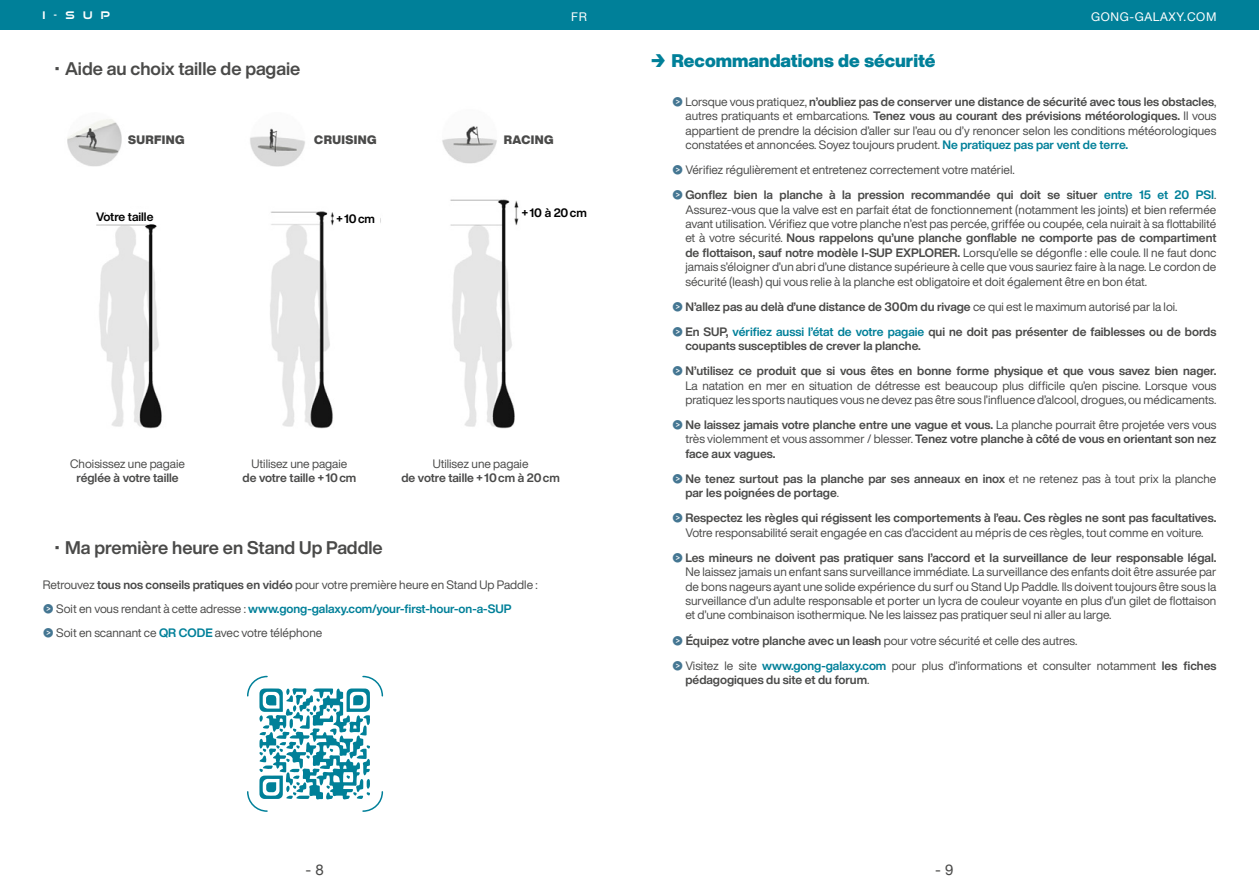
<style>
.page{position:relative;width:1259px;height:893px;background:#fff}
.page>*{position:absolute;margin:0;border:0;box-sizing:border-box;transform-origin:0 0}
.t1{font:700 18px "Helvetica Now Display";color:#4a4a49}
._1_-_TITRE_PAGE_ROUGE{font:900 18px "Helvetica Now Display";color:#008099}
.t2{font:15px "Helvetica Neue";color:#4a4a49}
.TEXTE_PARAGRAPHE{font:12px/14.4px "Helvetica Now Display";color:#4a4a49;text-align:justify}
.TEXTE_PARAGRAPHE-2{font:700 12px/14.4px "Helvetica Now Display";color:#4a4a49}
.t3{font:700 12px "Helvetica Now Display";color:#000}
.t4{font:900 12px "Helvetica Now Display";letter-spacing:.035em;color:#4a4a49}
.t5{font:12px "Helvetica Neue";letter-spacing:.05em;color:#fff}
.t6{font:700 10.5px "Good Times Rg";color:#fff}
.s1{font-weight:700}
.s2{font-family:"SF Pro";color:#447692}
.s3{font-weight:700;color:#008099}
.s4{font-family:"SF Pro";font-weight:400;color:#447692}
.s5{font-weight:400}
.s6{color:#008099}
</style>
<div class="page">
<div style="left:629px;top:0;width:630px;height:30px;background:#008099"></div>
<div style="left:0;top:0;width:629px;height:30px;background:#008099"></div>
<img style="left:96px;top:199px;width:423px;height:230px">
<img style="left:67px;top:119px;width:430px;height:48px">
<svg style="left:247px;top:675px;width:137px;height:137px"></svg>
<div style="left:126px;top:133px;width:64px;height:15px;background:#fff"></div>
<div style="left:312px;top:133px;width:68px;height:15px;background:#fff"></div>
<div style="left:106px;top:210px;width:47px;height:14px;background:#fff"></div>
<div style="left:336px;top:211px;width:44px;height:14px;background:#fff"></div>
<hr style="left:96px;top:225px;width:54px;height:1px;background:#aeaead">
<svg style="left:101px;top:224px;width:55px;height:3px"></svg>
<p class="t6" style="left:43px;top:9px;width:69px">I-SUP</p>
<p class="t5" style="left:571px;top:8px;width:17px">FR</p>
<p class="t5" style="left:1091px;top:8px;width:127px">GONG-GALAXY.COM</p>
<p class="t1" style="left:52px;top:56px;width:249px">∙ Aide au choix taille de pagaie</p>
<p class="t4" style="left:128px;top:131px;width:58px">SURFING</p>
<p class="t4" style="left:314px;top:131px;width:64px">CRUISING</p>
<p class="t4" style="left:504px;top:131px;width:51px">RACING</p>
<p class="t3" style="left:96px;top:208px;width:59px">Votre taille</p>
<p class="t3" style="left:336px;top:210px;width:40px">+10cm</p>
<p class="t3" style="left:522px;top:204px;width:66px">+10 à 20cm</p>
<p class="TEXTE_PARAGRAPHE" style="left:70px;top:456px;width:116px">Choisissez une pagaie</p>
<p class="TEXTE_PARAGRAPHE-2" style="left:76px;top:471px;width:104px">réglée à votre taille</p>
<p class="TEXTE_PARAGRAPHE" style="left:251px;top:456px;width:97px">Utilisez une pagaie</p>
<p class="TEXTE_PARAGRAPHE-2" style="left:242px;top:471px;width:115px">de votre taille +10cm</p>
<p class="TEXTE_PARAGRAPHE" style="left:433px;top:456px;width:97px">Utilisez une pagaie</p>
<p class="TEXTE_PARAGRAPHE-2" style="left:401px;top:471px;width:160px">de votre taille +10cm à 20cm</p>
<p class="t1" style="left:52px;top:535px;width:332px">∙ Ma première heure en Stand Up Paddle</p>
<p class="TEXTE_PARAGRAPHE" style="left:43px;top:573px;width:496px;line-height:24px">Retrouvez <span class="s1">tous nos conseils pratiques en vidéo</span> pour votre première heure en Stand Up Paddle : <span class="s2">&gt;⃝●</span> Soit en vous rendant à cette adresse : <span class="s3">www.gong-galaxy.com/your-first-hour-on-a-SUP</span></p>
<p class="TEXTE_PARAGRAPHE" style="left:43px;top:625px;width:281px"><span class="s2">&gt;⃝●</span> Soit en scannant ce <span class="s3">QR CODE</span> avec votre téléphone</p>
<p class="_1_-_TITRE_PAGE_ROUGE" style="left:649px;top:48px;width:287px">→ Recommandations de sécurité</p>
<p class="TEXTE_PARAGRAPHE" style="left:685px;top:94px;width:532px;text-indent:-13px"><span class="s2">&gt;⃝●</span> Lorsque vous pratiquez, <span class="s1">n’oubliez pas de conserver une distance de sécurité avec tous les obstacles</span>, autres pratiquants et embarcations. <span class="s1">Tenez vous au courant des prévisions météorologiques.</span> Il vous appartient de prendre la décision d’aller sur l’eau ou d’y renoncer selon les conditions météorologiques constatées et annoncées. Soyez toujours prudent. <span class="s3">Ne pratiquez pas par vent de terre.</span></p>
<p class="TEXTE_PARAGRAPHE" style="left:672px;top:163px;width:344px"><span class="s2">&gt;⃝●</span> Vérifiez régulièrement et entretenez correctement votre matériel.</p>
<p class="TEXTE_PARAGRAPHE" style="left:685px;top:188px;width:532px;text-indent:-13px"><span class="s2">&gt;⃝●</span> <span class="s1">Gonflez bien la planche à la pression recommandée qui doit se situer</span> <span class="s3">entre 15 et 20 PSI</span>.<br>Assurez-vous que la valve est en parfait état de fonctionnement (notamment les joints) et bien refermée avant utilisation. Vérifiez que votre planche n’est pas percée, griffée ou coupée, cela nuirait à sa flottabilité et à votre sécurité. <span class="s1">Nous rappelons qu’une planche gonflable ne comporte pas de compartiment de flottaison, sauf notre modèle I-SUP EXPLORER.</span> Lorsqu’elle se dégonfle : elle coule. Il ne faut donc jamais s’éloigner d’un abri d’une distance supérieure à celle que vous sauriez faire à la nage. Le cordon de sécurité (leash) qui vous relie à la planche est obligatoire et doit également être en bon état.</p>
<p class="TEXTE_PARAGRAPHE-2" style="left:672px;top:299px;width:507px"><span class="s4">&gt;⃝●</span> N’allez pas au delà d’une distance de 300m du rivage <span class="s5">ce qui est le maximum autorisé par la loi.</span></p>
<p class="TEXTE_PARAGRAPHE-2" style="left:685px;top:324px;width:532px;text-indent:-13px"><span class="s4">&gt;⃝●</span> En SUP, <span class="s6">vérifiez aussi l’état de votre pagaie</span> qui ne doit pas présenter de faiblesses ou de bords coupants susceptibles de crever la planche.</p>
<p class="TEXTE_PARAGRAPHE" style="left:685px;top:364px;width:532px;text-indent:-13px"><span class="s2">&gt;⃝●</span> <span class="s1">N’utilisez ce produit que si vous êtes en bonne forme physique et que vous savez bien nager.<br></span>La natation en mer en situation de détresse est beaucoup plus difficile qu’en piscine. Lorsque vous pratiquez les sports nautiques vous ne devez pas être sous l’influence d’alcool, drogues, ou médicaments.</p>
<p class="TEXTE_PARAGRAPHE-2" style="left:685px;top:418px;width:532px;text-align:justify;text-indent:-13px"><span class="s4">&gt;⃝●</span> Ne laissez jamais votre planche entre une vague et vous. <span class="s5">La planche pourrait être projetée vers vous très violemment et vous assommer / blesser.</span> Tenez votre planche à côté de vous en orientant son nez face aux vagues.</p>
<p class="TEXTE_PARAGRAPHE-2" style="left:685px;top:471px;width:532px;text-indent:-13px"><span class="s4">&gt;⃝●</span> Ne tenez surtout pas la planche par ses anneaux en inox <span class="s5">et ne retenez pas à tout prix la planche </span>par les poignées de portage<span class="s5">.</span></p>
<p class="TEXTE_PARAGRAPHE" style="left:672px;top:511px;width:546px;text-align:center"><span class="s2">&gt;⃝●</span> <span class="s1">Respectez les règles qui régissent les comportements à l’eau. Ces règles ne sont pas facultatives.<br></span>Votre responsabilité serait engagée en cas d’accident au mépris de ces règles, tout comme en voiture.</p>
<p class="TEXTE_PARAGRAPHE" style="left:685px;top:550px;width:532px;text-indent:-13px"><span class="s2">&gt;⃝●</span> <span class="s1">Les mineurs ne doivent pas pratiquer sans l’accord et la surveillance de leur responsable légal.<br></span>Ne laissez jamais un enfant sans surveillance immédiate. La surveillance des enfants doit être assurée par de bons nageurs ayant une solide expérience du surf ou Stand Up Paddle. Ils doivent toujours être sous la surveillance d’un adulte responsable et porter un lycra de couleur voyante en plus d’un gilet de flottaison et d’une combinaison isothermique. Ne les laissez pas pratiquer seul ni aller au large.</p>
<p class="TEXTE_PARAGRAPHE" style="left:672px;top:633px;width:407px"><span class="s2">&gt;⃝●</span> <span class="s1">Équipez votre planche avec un leash</span> pour votre sécurité et celle des autres.</p>
<p class="TEXTE_PARAGRAPHE" style="left:685px;top:658px;width:532px;text-indent:-13px"><span class="s2">&gt;⃝●</span> Visitez le site <span class="s3">www.gong-galaxy.com</span> pour plus d’informations et consulter notamment <span class="s1">les fiches pédagogiques du site et du forum</span>.</p>
<p class="t2" style="left:305px;top:859px;width:20px">- 8</p>
<p class="t2" style="left:935px;top:859px;width:20px">- 9</p>
</div>
